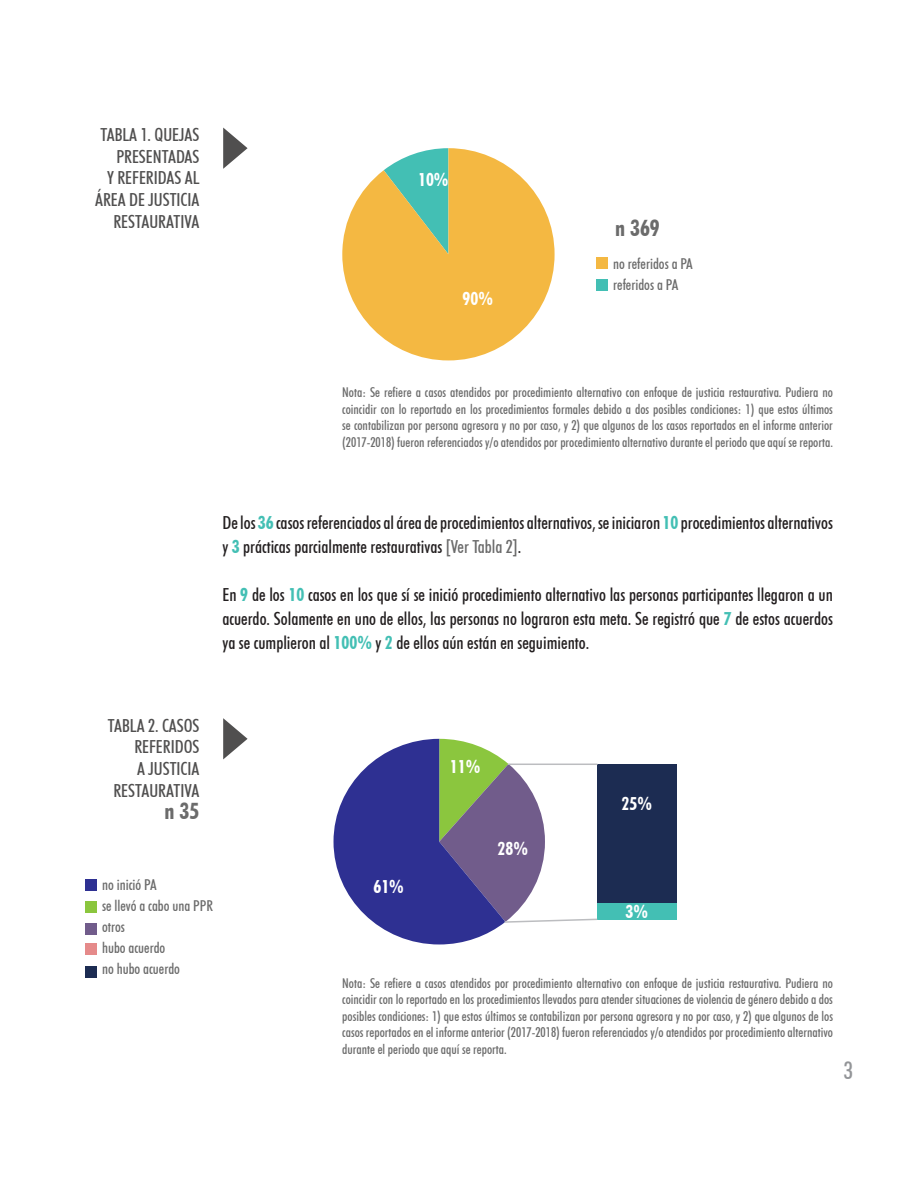
<style>
.page{position:relative;width:918px;height:1188px;background:#fff}
.page>*{position:absolute;margin:0;border:0;box-sizing:border-box;transform-origin:0 0}
.t1{font:500 condensed 24px "Futura BT";color:#939598}
.t2{font:700 condensed 22.5px "Futura BT";color:#6b6b6b}
.t3{font:500 condensed 18px/24px "Futura BT";color:#231f20}
.t4{font:500 condensed 18px/21.6px "Futura BT";color:#504f4f;text-align:right}
.t5{font:700 condensed 18px "Futura BT";color:#fff}
.t6{font:500 condensed 15px "Futura BT";color:#6b6b6b}
.t7{font:500 condensed 13.5px/16.5px "Futura BT";color:#6b6b6b;text-align:justify}
.s1{font-weight:700;color:#43bfb4}
.s2{color:#6b6b6b}
</style>
<div class="page">
<div style="left:597px;top:764px;width:80px;height:155px;background:#1c2c52"></div>
<div style="left:597px;top:903px;width:80px;height:16px;background:#43bfb4"></div>
<svg style="left:223px;top:128px;width:25px;height:41px"></svg>
<svg style="left:223px;top:718px;width:25px;height:41px"></svg>
<svg style="left:342px;top:148px;width:213px;height:212px;fill:#f4b842"></svg>
<div style="left:596px;top:257px;width:11px;height:12px;background:#f4b842"></div>
<div style="left:596px;top:279px;width:11px;height:12px;background:#43bfb4"></div>
<div style="left:85px;top:879px;width:11px;height:12px;background:#2e3092"></div>
<div style="left:85px;top:901px;width:11px;height:12px;background:#8bc63e"></div>
<div style="left:85px;top:923px;width:11px;height:12px;background:#715c8b"></div>
<div style="left:85px;top:943px;width:11px;height:12px;background:#e58a8a"></div>
<div style="left:85px;top:966px;width:11px;height:11px;background:#1c2c52"></div>
<svg style="left:334px;top:739px;width:264px;height:205px"></svg>
<p class="t4" style="left:95px;top:124px;width:106px">TABLA 1. QUEJAS<br>PRESENTADAS<br>Y REFERIDAS AL<br>ÁREA DE JUSTICIA<br>RESTAURATIVA</p>
<p class="t5" style="left:418px;top:168px;width:32px">10%</p>
<p class="t5" style="left:463px;top:287px;width:32px">90%</p>
<p class="t2" style="left:615px;top:214px;width:46px">n 369</p>
<p class="t6" style="left:613px;top:254px;width:81px">no referidos a PA</p>
<p class="t6" style="left:613px;top:275px;width:67px">referidos a PA</p>
<p class="t7" style="left:342px;top:384px;width:492px">Nota: Se refiere a casos atendidos por procedimiento alternativo con enfoque de justicia restaurativa. Pudiera no coincidir con lo reportado en los procedimientos formales debido a dos posibles condiciones: 1) que estos últimos se contabilizan por persona agresora y no por caso, y 2) que algunos de los casos reportados en el informe anterior (2017-2018) fueron referenciados y/o atendidos por procedimiento alternativo durante el periodo que aquí se reporta.</p>
<p class="t3" style="left:222px;top:511px;width:612px">De los <span class="s1">36</span> casos referenciados al área de procedimientos alternativos, se iniciaron <span class="s1">10</span> procedimientos alternativos y <span class="s1">3</span> prácticas parcialmente restaurativas <span class="s2">[Ver Tabla 2]</span>.</p>
<p class="t3" style="left:222px;top:583px;width:612px;text-align:justify">En <span class="s1">9</span> de los <span class="s1">10</span> casos en los que sí se inició procedimiento alternativo las personas participantes llegaron a un acuerdo. Solamente en uno de ellos, las personas no lograron esta meta. Se registró que <span class="s1">7</span> de estos acuerdos ya se cumplieron al <span class="s1">100%</span> y <span class="s1">2</span> de ellos aún están en seguimiento.</p>
<p class="t4" style="left:108px;top:715px;width:93px">TABLA 2. CASOS<br>REFERIDOS<br>A JUSTICIA<br>RESTAURATIVA</p>
<p class="t2" style="left:165px;top:797px;width:36px">n 35</p>
<p class="t6" style="left:102px;top:876px;width:56px">no inició PA</p>
<p class="t6" style="left:102px;top:897px;width:112px">se llevó a cabo una PPR</p>
<p class="t6" style="left:102px;top:918px;width:24px">otros</p>
<p class="t6" style="left:102px;top:939px;width:65px">hubo acuerdo</p>
<p class="t6" style="left:102px;top:960px;width:79px">no hubo acuerdo</p>
<p class="t5" style="left:373px;top:875px;width:32px">61%</p>
<p class="t5" style="left:450px;top:756px;width:32px">11%</p>
<p class="t5" style="left:498px;top:838px;width:32px">28%</p>
<p class="t5" style="left:622px;top:793px;width:32px">25%</p>
<p class="t5" style="left:626px;top:901px;width:24px">3%</p>
<p class="t7" style="left:342px;top:975px;width:492px">Nota: Se refiere a casos atendidos por procedimiento alternativo con enfoque de justicia restaurativa. Pudiera no coincidir con lo reportado en los procedimientos llevados para atender situaciones de violencia de género debido a dos posibles condiciones: 1) que estos últimos se contabilizan por persona agresora y no por caso, y 2) que algunos de los casos reportados en el informe anterior (2017-2018) fueron referenciados y/o atendidos por procedimiento alternativo durante el periodo que aquí se reporta.</p>
<p class="t1" style="left:844px;top:1056px;width:11px">3</p>
</div>
